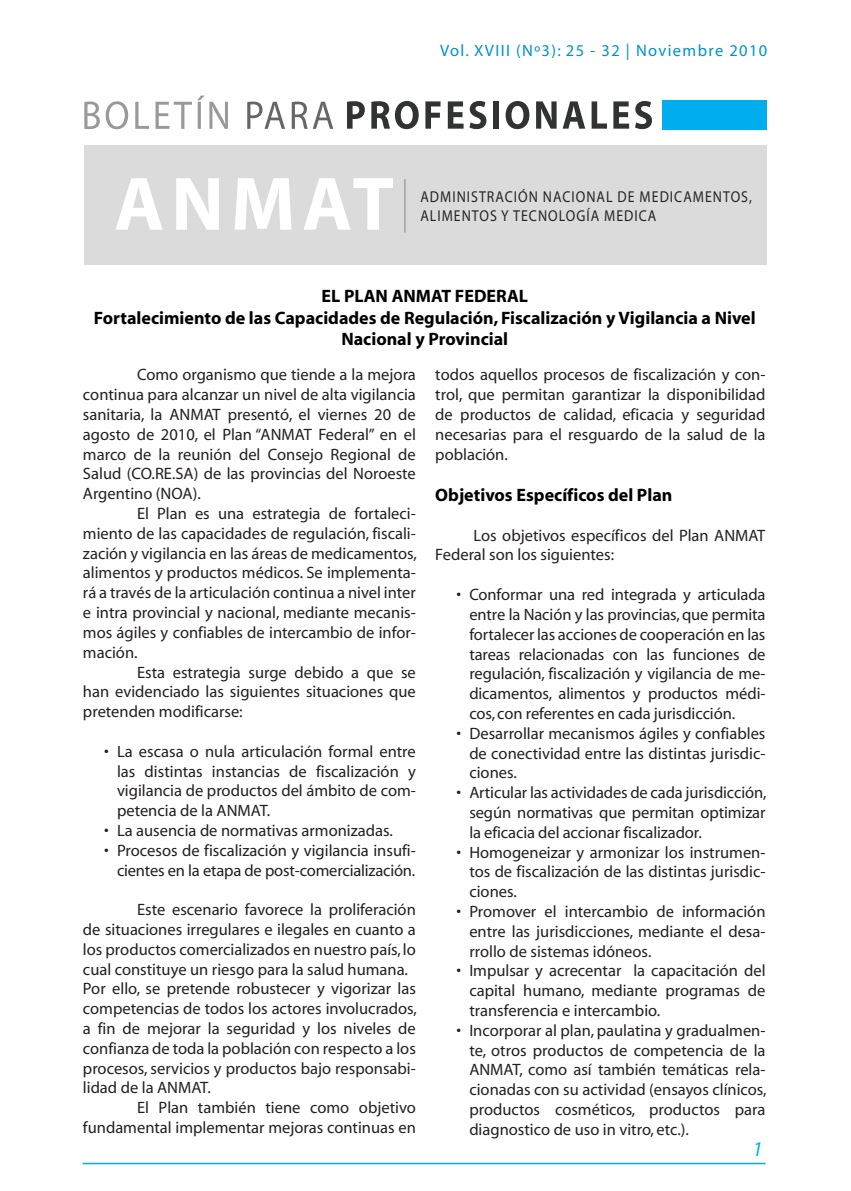
<style>
.page{position:relative;width:851px;height:1191px;background:#fff}
.page>*{position:absolute;margin:0;border:0;box-sizing:border-box;transform-origin:0 0}
.t1{font:700 76.35px "Myriad";letter-spacing:.09em;color:#fff}
.t2{font:italic 21px "Myriad";color:#00aeef}
.t3{font:700 18px/21.6px "Myriad";color:#000;text-align:center}
.t4{font:16.5px/19.8px "Myriad";color:#231f20;text-align:justify}
.t5{font:16.5px "Myriad";letter-spacing:.08em;color:#0092c8}
.t6{font:15.75px/18.9px "Myriad";letter-spacing:.07em;color:#242424;scale:.88 1}
</style>
<div class="page">
<hr style="left:82px;top:1162px;width:683px;height:2px;background:#00aeef">
<div style="left:84px;top:145px;width:683px;height:120px;background:#dbdbdb"></div>
<svg style="left:84px;top:102px;width:16px;height:27px"></svg>
<svg style="left:106px;top:101px;width:22px;height:28px"></svg>
<svg style="left:135px;top:102px;width:14px;height:27px"></svg>
<svg style="left:155px;top:96px;width:73px;height:33px"></svg>
<svg style="left:247px;top:102px;width:38px;height:27px"></svg>
<svg style="left:292px;top:102px;width:41px;height:27px"></svg>
<hr style="left:404px;top:179px;width:1px;height:54px;background:#999">
<div style="left:662px;top:100px;width:104px;height:29px;background:#00aeef"></div>
<svg style="left:347px;top:101px;width:18px;height:28px"></svg>
<svg style="left:371px;top:101px;width:47px;height:28px"></svg>
<svg style="left:425px;top:101px;width:15px;height:28px"></svg>
<svg style="left:447px;top:101px;width:16px;height:28px"></svg>
<svg style="left:469px;top:101px;width:17px;height:28px"></svg>
<div style="left:493px;top:101px;width:6px;height:28px;background:#313232"></div>
<svg style="left:505px;top:101px;width:24px;height:28px"></svg>
<svg style="left:536px;top:101px;width:20px;height:28px"></svg>
<svg style="left:562px;top:101px;width:23px;height:28px"></svg>
<svg style="left:591px;top:101px;width:16px;height:28px"></svg>
<svg style="left:613px;top:101px;width:16px;height:28px"></svg>
<svg style="left:635px;top:101px;width:17px;height:28px"></svg>
<p class="t5" style="left:440px;top:42px;width:328px">Vol. XVIII (Nº3): 25 - 32 | Noviembre 2010</p>
<h1 class="t1" style="left:114px;top:165px;width:281px">ANMAT</h1>
<p class="t6" style="left:420px;top:188px;width:378px">ADMINISTRACIÓN NACIONAL DE MEDICAMENTOS,<br>ALIMENTOS Y TECNOLOGÍA MEDICA</p>
<p class="t3" style="left:94px;top:286px;width:663px">EL PLAN ANMAT FEDERAL<br>Fortalecimiento de las Capacidades de Regulación, Fiscalización y Vigilancia a Nivel<br>Nacional y Provincial</p>
<p class="t4" style="left:83px;top:366px;width:334px;text-indent:54px">Como organismo que tiende a la mejora continua para alcanzar un nivel de alta vigilancia sanitaria, la ANMAT presentó, el viernes 20 de agosto de 2010, el Plan “ANMAT Federal” en el marco de la reunión del Consejo Regional de Salud (CO.RE.SA) de las provincias del Noroeste Argentino (NOA).</p>
<p class="t4" style="left:83px;top:504px;width:335px;text-indent:54px">El Plan es una estrategia de fortaleci&shy;miento de las capacidades de regulación, fiscali&shy;zación y vigilancia en las áreas de medicamentos, alimentos y productos médicos. Se implementa&shy;rá a través de la articulación continua a nivel inter e intra provincial y nacional, mediante mecanis&shy;mos ágiles y confiables de intercambio de infor&shy;mación.</p>
<p class="t4" style="left:83px;top:663px;width:334px;text-indent:54px">Esta estrategia surge debido a que se han evidenciado las siguientes situaciones que pretenden modificarse:</p>
<p class="t4" style="left:117px;top:742px;width:300px;text-indent:-13px">• La escasa o nula articulación formal entre las distintas instancias de fiscalización y vigilancia de productos del ámbito de com&shy;petencia de la ANMAT.</p>
<p class="t4" style="left:104px;top:821px;width:290px">• La ausencia de normativas armonizadas.</p>
<p class="t4" style="left:104px;top:841px;width:313px;text-align:right">• Procesos de fiscalización y vigilancia insufi&shy;cientes en la etapa de post-comercialización.</p>
<p class="t4" style="left:83px;top:900px;width:335px;text-align:left;text-indent:54px">Este escenario favorece la proliferación de situaciones irregulares e ilegales en cuanto a los productos comercializados en nuestro país, lo cual constituye un riesgo para la salud humana.<br>Por ello, se pretende robustecer y vigorizar las competencias de todos los actores involucrados, a fin de mejorar la seguridad y los niveles de confianza de toda la población con respecto a los procesos, servicios y productos bajo responsabi&shy;lidad de la ANMAT.</p>
<p class="t4" style="left:83px;top:1098px;width:334px;text-align:right">El Plan también tiene como objetivo fundamental implementar mejoras continuas en</p>
<p class="t4" style="left:435px;top:366px;width:332px">todos aquellos procesos de fiscalización y con&shy;trol, que permitan garantizar la disponibilidad de productos de calidad, eficacia y seguridad necesarias para el resguardo de la salud de la población.</p>
<p class="t3" style="left:435px;top:485px;width:238px">Objetivos Específicos del Plan</p>
<p class="t4" style="left:435px;top:526px;width:331px;text-indent:38px">Los objetivos específicos del Plan ANMAT<br>Federal son los siguientes:</p>
<p class="t4" style="left:469px;top:585px;width:297px;text-indent:-13px">• Conformar una red integrada y articulada entre la Nación y las provincias, que permita fortalecer las acciones de cooperación en las tareas relacionadas con las funciones de regulación, fiscalización y vigilancia de me&shy;dicamentos, alimentos y productos médi&shy;cos, con referentes en cada jurisdicción.</p>
<p class="t4" style="left:469px;top:724px;width:297px;text-indent:-13px">• Desarrollar mecanismos ágiles y confiables de conectividad entre las distintas jurisdic&shy;ciones.</p>
<p class="t4" style="left:469px;top:783px;width:299px;text-indent:-13px">• Articular las actividades de cada jurisdicción, según normativas que permitan optimizar la eficacia del accionar fiscalizador.</p>
<p class="t4" style="left:469px;top:843px;width:298px;text-indent:-13px">• Homogeneizar y armonizar los instrumen&shy;tos de fiscalización de las distintas jurisdic&shy;ciones.</p>
<p class="t4" style="left:469px;top:902px;width:297px;text-indent:-13px">• Promover el intercambio de información entre las jurisdicciones, mediante el desa&shy;rrollo de sistemas idóneos.</p>
<p class="t4" style="left:469px;top:961px;width:298px;text-indent:-13px">• Impulsar y acrecentar la capacitación del capital humano, mediante programas de transferencia e intercambio.</p>
<p class="t4" style="left:469px;top:1021px;width:299px;text-indent:-13px">• Incorporar al plan, paulatina y gradualmen&shy;te, otros productos de competencia de la ANMAT, como así también temáticas rela&shy;cionadas con su actividad (ensayos clínicos, productos cosméticos, productos para diagnostico de uso in vitro, etc.).</p>
<p class="t2" style="left:752px;top:1138px;width:12px">1</p>
</div>
